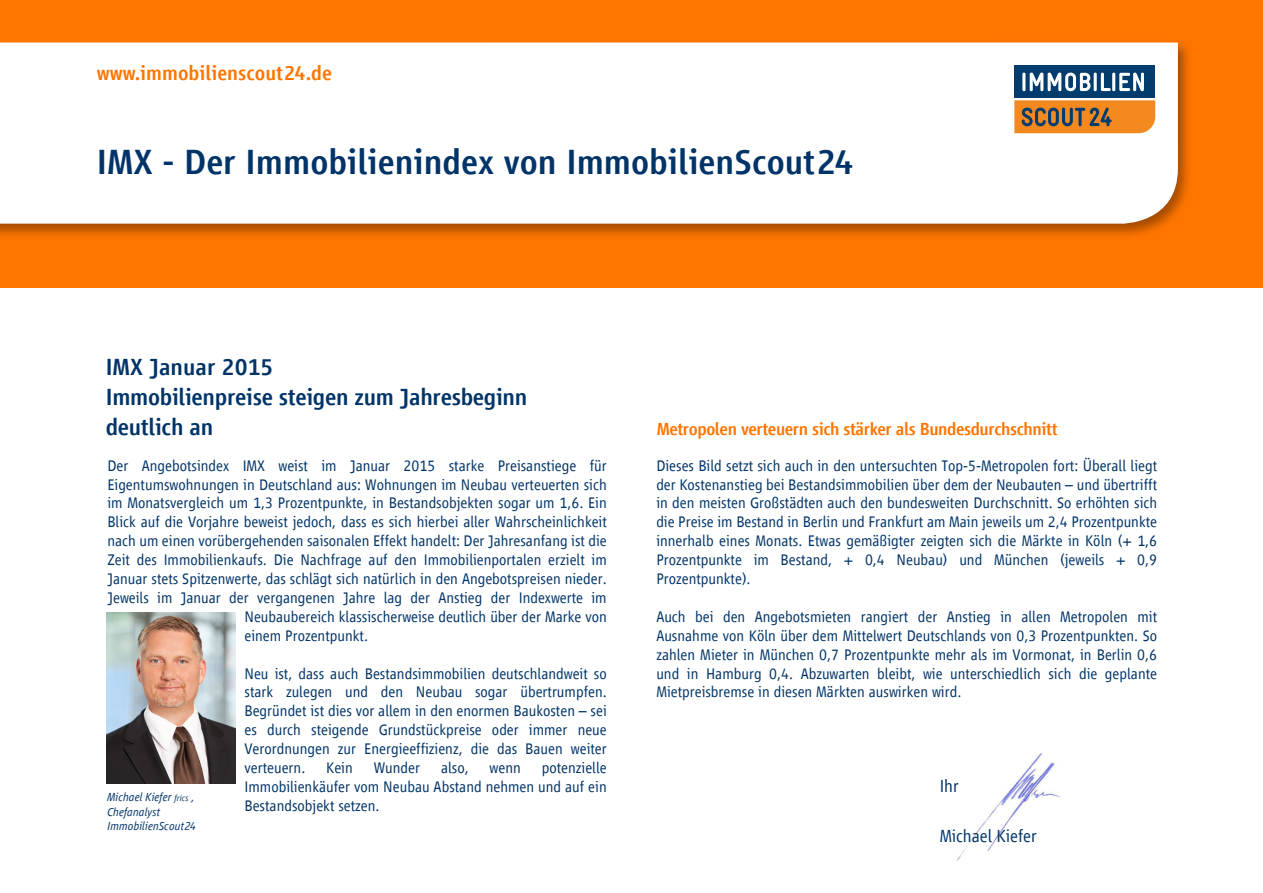
<style>
.page{position:relative;width:1263px;height:893px;background:#fff}
.page>*{position:absolute;margin:0;border:0;box-sizing:border-box;transform-origin:0 0}
.t1{font:500 36px "Scout Vialog";color:#003468}
.t2{font:500 24px/30px "Scout Vialog";letter-spacing:-.01em;color:#003468}
.t3{font:500 21px "Scout Vialog";color:#ff7500}
.t4{font:500 18px "Scout Vialog";letter-spacing:-.025em;color:#ff7500}
.t5{font:300 18px "Scout Vialog";color:#003468}
.t6{font:300 15.75px/18.9px "Scout Vialog";color:#003468;text-align:justify}
.t7{font:italic 300 12px/14.4px "Scout Vialog";color:#003468}
.s1{font-size:9px}
</style>
<div class="page">
<div style="left:0;top:0;width:1263px;height:287px;background:#ff7500"></div>
<svg style="left:0;top:42px;width:1189px;height:194px"></svg>
<div style="left:0;top:43px;width:1178px;height:181px;background:#fff"></div>
<div style="left:1014px;top:94px;width:141px;height:9px;background:#fff"></div>
<div style="left:1014px;top:65px;width:141px;height:33px;background:#003c6e"></div>
<svg style="left:1014px;top:100px;width:141px;height:33px"></svg>
<hr style="left:1022px;top:73px;width:3px;height:18px;background:#fff;border-radius:2px">
<svg style="left:1030px;top:73px;width:60px;height:18px"></svg>
<hr style="left:1094px;top:73px;width:3px;height:18px;background:#fff;border-radius:2px">
<svg style="left:1101px;top:73px;width:10px;height:18px"></svg>
<hr style="left:1112px;top:73px;width:3px;height:18px;background:#fff;border-radius:2px">
<svg style="left:1119px;top:73px;width:25px;height:18px"></svg>
<img style="left:957px;top:751px;width:103px;height:110px">
<img style="left:106px;top:612px;width:130px;height:171px">
<h3 class="t3" style="left:97px;top:62px;width:237px">www.immobilienscout24.de</h3>
<h1 class="t1" style="left:97px;top:142px;width:758px">IMX - Der Immobilienindex von ImmobilienScout24</h1>
<h2 class="t2" style="left:106px;top:352px;width:423px">IMX Januar 2015<br>Immobilienpreise steigen zum Jahresbeginn deutlich an</h2>
<p class="t6" style="left:107px;top:456px;width:501px">Der Angebotsindex IMX weist im Januar 2015 starke Preisanstiege für</p>
<p class="t6" style="left:107px;top:475px;width:501px">Eigentumswohnungen in Deutschland aus: Wohnungen im Neubau verteuerten sich</p>
<p class="t6" style="left:107px;top:494px;width:501px">im Monatsvergleich um 1,3 Prozentpunkte, in Bestandsobjekten sogar um 1,6. Ein</p>
<p class="t6" style="left:107px;top:513px;width:501px">Blick auf die Vorjahre beweist jedoch, dass es sich hierbei aller Wahrscheinlichkeit</p>
<p class="t6" style="left:107px;top:532px;width:501px">nach um einen vorübergehenden saisonalen Effekt handelt: Der Jahresanfang ist die</p>
<p class="t6" style="left:107px;top:550px;width:501px">Zeit des Immobilienkaufs. Die Nachfrage auf den Immobilienportalen erzielt im</p>
<p class="t6" style="left:107px;top:569px;width:501px">Januar stets Spitzenwerte, das schlägt sich natürlich in den Angebotspreisen nieder.</p>
<p class="t6" style="left:107px;top:588px;width:501px">Jeweils im Januar der vergangenen Jahre lag der Anstieg der Indexwerte im</p>
<p class="t6" style="left:244px;top:607px;width:364px">Neubaubereich klassischerweise deutlich über der Marke von</p>
<p class="t6" style="left:244px;top:626px;width:125px">einem Prozentpunkt.</p>
<p class="t6" style="left:244px;top:664px;width:364px">Neu ist, dass auch Bestandsimmobilien deutschlandweit so stark zulegen und den Neubau sogar übertrumpfen.<br>Begründet ist dies vor allem in den enormen Baukosten – sei es durch steigende Grundstückpreise oder immer neue Verordnungen zur Energieeffizienz, die das Bauen weiter verteuern.</p>
<p class="t6" style="left:244px;top:758px;width:364px;text-indent:297px">potenzielle Immobilienkäufer vom Neubau Abstand nehmen und auf ein Bestandsobjekt setzen.</p>
<p class="t6" style="left:326px;top:758px;width:28px">Kein</p>
<p class="t6" style="left:374px;top:758px;width:48px">Wunder</p>
<p class="t6" style="left:441px;top:758px;width:29px">also,</p>
<p class="t6" style="left:490px;top:758px;width:33px">wenn</p>
<p class="t7" style="left:107px;top:790px;width:90px">Michael Kiefer <span class="s1">frics</span> ,<br>Chefanalyst<br>ImmobilienScout24</p>
<p class="t4" style="left:657px;top:419px;width:402px">Metropolen verteuern sich stärker als Bundesdurchschnitt</p>
<p class="t6" style="left:656px;top:456px;width:502px">Dieses Bild setzt sich auch in den untersuchten Top-5-Metropolen fort: Überall liegt der Kostenanstieg bei Bestandsimmobilien über dem der Neubauten – und übertrifft in den meisten Großstädten auch den bundesweiten Durchschnitt. So erhöhten sich die Preise im Bestand in Berlin und Frankfurt am Main jeweils um 2,4 Prozentpunkte innerhalb eines Monats. Etwas gemäßigter zeigten sich die Märkte in Köln (+ 1,6<br>Prozentpunkte im Bestand, + 0,4 Neubau) und München (jeweils + 0,9<br>Prozentpunkte).</p>
<p class="t6" style="left:656px;top:607px;width:502px">Auch bei den Angebotsmieten rangiert der Anstieg in allen Metropolen mit Ausnahme von Köln über dem Mittelwert Deutschlands von 0,3 Prozentpunkten. So zahlen Mieter in München 0,7 Prozentpunkte mehr als im Vormonat, in Berlin 0,6 und in Hamburg 0,4. Abzuwarten bleibt, wie unterschiedlich sich die geplante Mietpreisbremse in diesen Märkten auswirken wird.</p>
<p class="t5" style="left:940px;top:776px;width:21px">Ihr</p>
<p class="t5" style="left:940px;top:826px;width:99px">Michael Kiefer</p>
</div>
